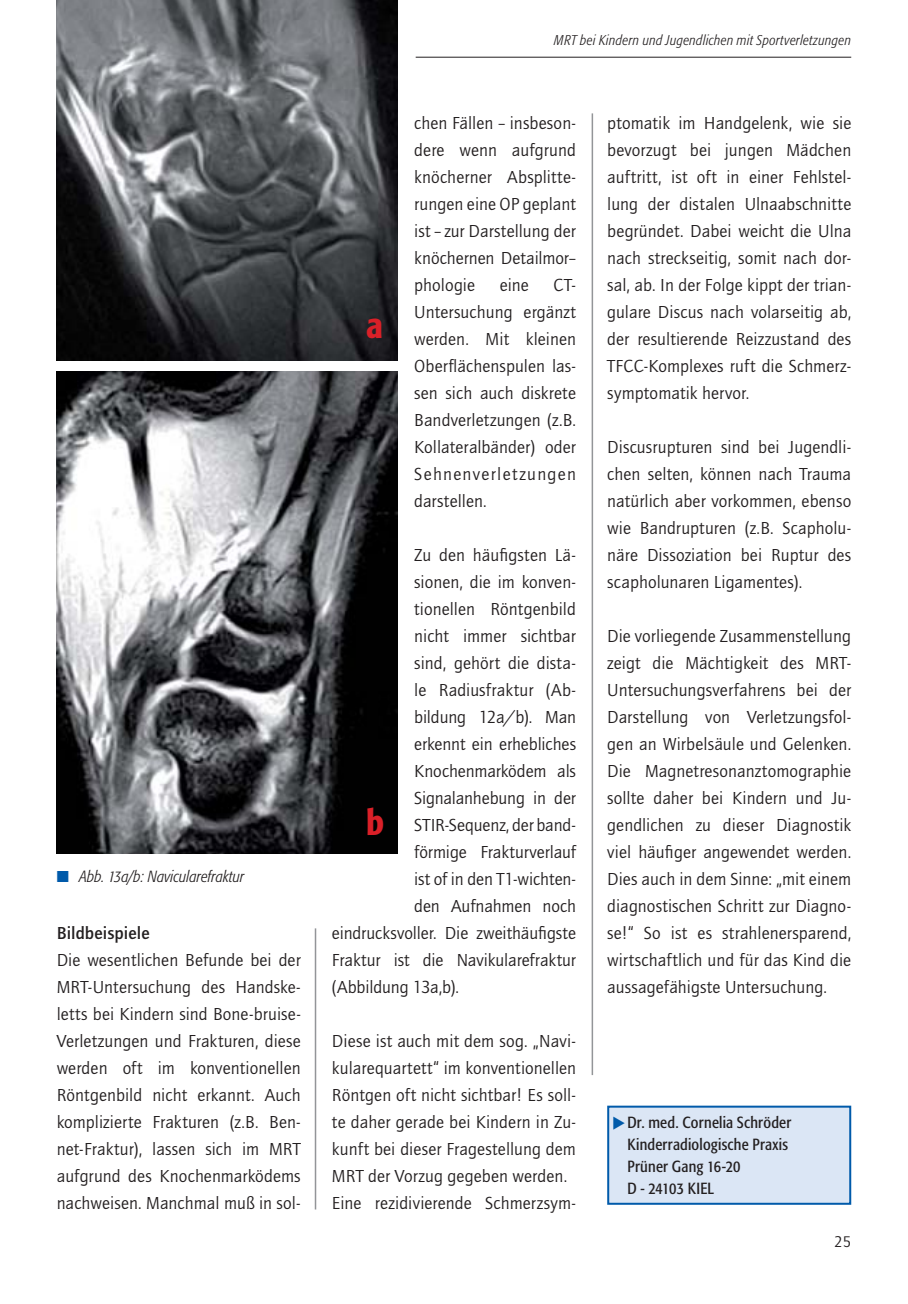
<style>
.page{position:relative;width:908px;height:1304px;background:#fff}
.page>*{position:absolute;margin:0;border:0;box-sizing:border-box;transform-origin:0 0}
.t1{font:500 condensed 36px "Formata";color:#da2028}
.t2{font:18px/27px "Quay";letter-spacing:.005em;color:#231f20;text-align:justify}
.t3{font:700 18px "Quay";letter-spacing:.005em;color:#231f20}
.t4{font:condensed 16px/22px "Formata";letter-spacing:.015em;color:#231f20}
.t5{font:italic 300 condensed 16px "Formata";color:#231f20}
.t6{font:16px "Quay";color:#231f20}
.t7{font:italic 300 condensed 14px "Formata";letter-spacing:.025em;color:#231f20}
.s1{color:#005aaa}
</style>
<div class="page">
<hr style="left:591px;top:113px;width:2px;height:962px;background:#939598">
<hr style="left:314px;top:928px;width:2px;height:281px;background:#939598">
<hr style="left:415px;top:57px;width:435px;height:1px;background:#231f20">
<div style="left:608px;top:1107px;width:241px;height:97px;background:#dbe6f5"></div>
<div style="left:607px;top:1106px;width:243px;height:99px;border:2px solid #005aaa"></div>
<img style="left:57px;top:0;width:340px;height:360px">
<img style="left:57px;top:371px;width:340px;height:482px">
<p class="t5" style="left:57px;top:870px;width:189px"><span class="s1">■</span> Abb. 13a/b: Navicularefraktur</p>
<p class="t3" style="left:57px;top:926px;width:94px">Bildbeispiele</p>
<p class="t2" style="left:57px;top:948px;width:245px">Die wesentlichen Befunde bei der MRT-Untersuchung des Handske&shy;letts bei Kindern sind Bone-bruise-Verletzungen und Frakturen, diese werden oft im konventionellen Röntgenbild nicht erkannt. Auch komplizierte Frakturen (z.B. Ben&shy;net-Fraktur), lassen sich im MRT aufgrund des Knochenmarködems nachweisen. Manchmal muß in sol-</p>
<p class="t7" style="left:554px;top:34px;width:298px">MRT bei Kindern und Jugendlichen mit Sportverletzungen</p>
<h1 class="t1" style="left:366px;top:310px;width:18px">a</h1>
<p class="t2" style="left:414px;top:111px;width:163px">chen Fällen – insbeson&shy;dere wenn aufgrund knöcherner Absplitte&shy;rungen eine OP geplant ist – zur Darstellung der knöchernen Detailmor– phologie</p>
<p class="t2" style="left:499px;top:273px;width:31px">eine</p>
<p class="t2" style="left:414px;top:273px;width:163px;text-indent:139px">CT-Untersuchung ergänzt werden. Mit kleinen Oberflächenspulen las&shy;sen sich auch diskrete Bandverletzungen (z.B.<br>Kollateralbänder) oder Sehnenverletzungen darstellen.</p>
<p class="t2" style="left:414px;top:543px;width:163px">Zu den häufigsten Lä-</p>
<p class="t2" style="left:414px;top:570px;width:163px">sionen, die im konven-</p>
<p class="t2" style="left:414px;top:597px;width:163px">tionellen Röntgenbild</p>
<p class="t2" style="left:414px;top:624px;width:163px">nicht immer sichtbar</p>
<p class="t2" style="left:414px;top:651px;width:163px">sind, gehört die dista-</p>
<p class="t2" style="left:414px;top:678px;width:163px">le Radiusfraktur (Ab-</p>
<p class="t2" style="left:414px;top:705px;width:163px">bildung 12a/b). Man</p>
<p class="t2" style="left:414px;top:732px;width:163px">erkennt ein erhebliches</p>
<p class="t2" style="left:414px;top:759px;width:163px">Knochenmarködem als</p>
<p class="t2" style="left:414px;top:786px;width:163px">Signalanhebung in der</p>
<p class="t2" style="left:414px;top:813px;width:163px">STIR-Sequenz, der band-</p>
<p class="t2" style="left:414px;top:840px;width:163px">förmige Frakturverlauf</p>
<p class="t2" style="left:414px;top:867px;width:163px">ist of in den T1-wichten-</p>
<p class="t2" style="left:414px;top:894px;width:163px">den Aufnahmen noch</p>
<p class="t2" style="left:332px;top:921px;width:245px">eindrucksvoller. Die zweithäufigste</p>
<p class="t2" style="left:332px;top:948px;width:245px">Fraktur ist die Navikularefraktur</p>
<p class="t2" style="left:332px;top:975px;width:129px">(Abbildung 13a,b).</p>
<p class="t2" style="left:332px;top:1029px;width:245px;text-align:left">Diese ist auch mit dem sog. „Navi&shy;kularequartett“ im konventionellen Röntgen oft nicht sichtbar! Es soll&shy;te daher gerade bei Kindern in Zu&shy;kunft bei dieser Fragestellung dem MRT der Vorzug gegeben werden.<br>Eine rezidivierende Schmerzsym-</p>
<h1 class="t1" style="left:366px;top:807px;width:19px">b</h1>
<p class="t2" style="left:607px;top:111px;width:245px">ptomatik im Handgelenk, wie sie bevorzugt bei jungen Mädchen auftritt, ist oft in einer Fehlstel&shy;lung der distalen Ulnaabschnitte begründet. Dabei weicht die Ulna nach streckseitig, somit nach dor&shy;sal, ab. In der Folge kippt der trian&shy;gulare Discus nach volarseitig ab, der resultierende Reizzustand des TFCC-Komplexes ruft die Schmerz&shy;symptomatik hervor.</p>
<p class="t2" style="left:607px;top:435px;width:245px">Discusrupturen sind bei Jugendli&shy;chen selten, können nach Trauma natürlich aber vorkommen, ebenso wie Bandrupturen (z.B. Scapholu&shy;näre Dissoziation bei Ruptur des scapholunaren Ligamentes).</p>
<p class="t2" style="left:607px;top:624px;width:245px">Die vorliegende Zusammenstellung zeigt die Mächtigkeit des MRT-Untersuchungsverfahrens bei der Darstellung von Verletzungsfol&shy;gen an Wirbelsäule und Gelenken.<br>Die Magnetresonanztomographie sollte daher bei Kindern und Ju&shy;gendlichen zu dieser Diagnostik viel häufiger angewendet werden.<br>Dies auch in dem Sinne: „mit einem diagnostischen Schritt zur Diagno&shy;se!“ So ist es strahlenersparend, wirtschaftlich und für das Kind die aussagefähigste Untersuchung.</p>
<p class="t4" style="left:627px;top:1112px;width:165px">Dr. med. Cornelia Schröder<br>Kinderradiologische Praxis<br>Prüner Gang 16-20<br>D - 24103 KIEL</p>
<p class="t6" style="left:833px;top:1235px;width:18px">25</p>
</div>
